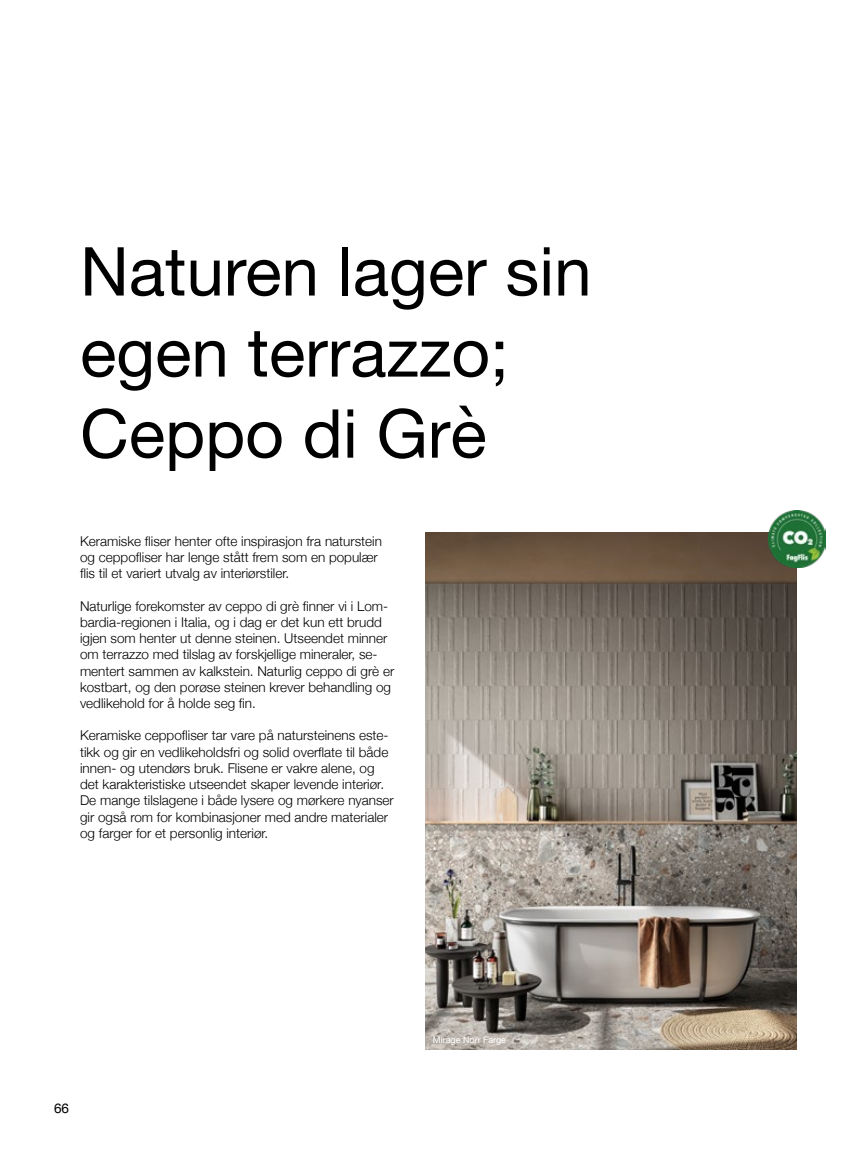
<style>
.page{position:relative;width:851px;height:1149px;background:#fff}
.page>*{position:absolute;margin:0;border:0;box-sizing:border-box;transform-origin:0 0}
.t1{font:67.5px/81px "Helvetica Neue";color:#000}
.t2{font:300 13.5px/16.2px "Helvetica Neue";color:#000}
.t3{font:13.5px "Helvetica Neue";color:#000}
.t4{font:9px "Helvetica Neue";color:#fff}
</style>
<div class="page">
<img style="left:425px;top:532px;width:371px;height:517px">
<img style="left:768px;top:510px;width:57px;height:57px">
<h1 class="t1" style="left:80px;top:235px;width:513px">Naturen lager sin egen terrazzo;<br>Ceppo di Grè</h1>
<p class="t2" style="left:80px;top:532px;width:303px">Keramiske fliser henter ofte inspirasjon fra naturstein og ceppofliser har lenge stått frem som en populær flis til et variert utvalg av interiørstiler.</p>
<p class="t2" style="left:80px;top:596px;width:316px">Naturlige forekomster av ceppo di grè finner vi i Lom&shy;bardia-regionen i Italia, og i dag er det kun ett brudd igjen som henter ut denne steinen. Utseendet minner om terrazzo med tilslag av forskjellige mineraler, se&shy;mentert sammen av kalkstein. Naturlig ceppo di grè er kostbart, og den porøse steinen krever behandling og vedlikehold for å holde seg fin.</p>
<p class="t2" style="left:80px;top:726px;width:315px">Keramiske ceppofliser tar vare på natursteinens este&shy;tikk og gir en vedlikeholdsfri og solid overflate til både innen- og utendørs bruk. Flisene er vakre alene, og det karakteristiske utseendet skaper levende interiør.<br>De mange tilslagene i både lysere og mørkere nyanser gir også rom for kombinasjoner med andre materialer og farger for et personlig interiør.</p>
<p class="t3" style="left:54px;top:1098px;width:17px">66</p>
<p class="t4" style="left:433px;top:1032px;width:75px">Mirage Norr Farge</p>
</div>
